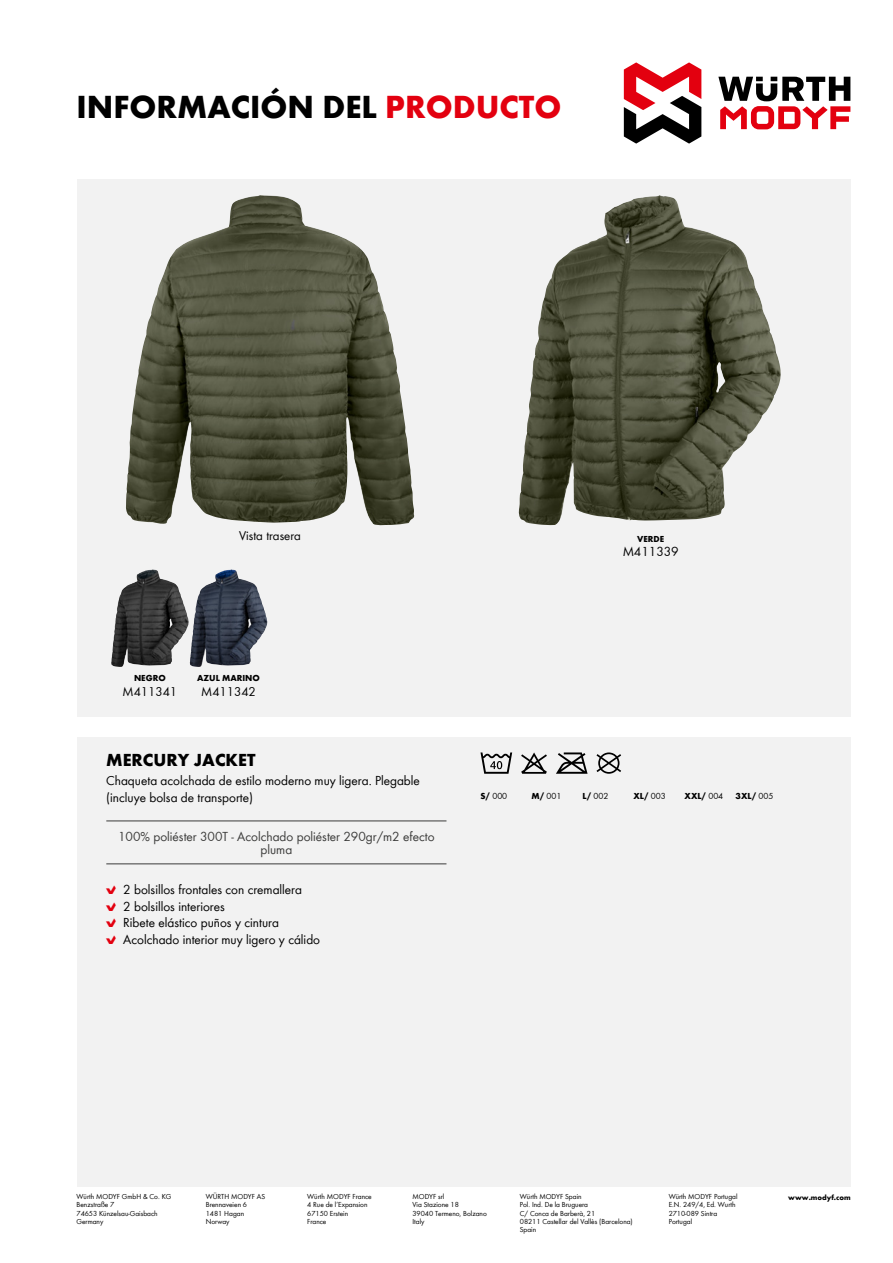
<style>
.page{position:relative;width:893px;height:1263px;background:#fff}
.page>*{position:absolute;margin:0;border:0;box-sizing:border-box;transform-origin:0 0}
.t1{font:700 33px "Wuerth Global";color:#000}
.t2{font:700 18px "Wuerth Global";color:#000}
.t3{font:13.5px/16.5px "Wuerth Global";color:#000}
.t4{font:13.5px/13.5px "Wuerth Global";color:#3b3b3a;text-align:center}
.t5{font:13.2px "Wuerth Global";color:#000}
.t6{font:700 9px "Wuerth Global";color:#000}
.t7{font:9px "Wuerth Global";color:#000}
.t8{font:7.5px/8.2px "Wuerth Global";color:#000}
.t9{font:700 7.5px "Wuerth Global";color:#000}
.s1{color:#e3000f}
.s2{font-family:"Wuerth Num";color:#e3000f}
.s3{font-weight:700}
.s4{font-weight:400}
</style>
<div class="page">
<svg style="left:718px;top:77px;width:132px;height:52px"></svg>
<svg style="left:624px;top:62px;width:77px;height:82px"></svg>
<div style="left:77px;top:179px;width:773px;height:1007px;background:#f2f2f2"></div>
<div style="left:64px;top:717px;width:805px;height:19px;background:#fff"></div>
<svg style="left:596px;top:752px;width:25px;height:22px"></svg>
<svg style="left:556px;top:752px;width:32px;height:22px"></svg>
<svg style="left:521px;top:752px;width:26px;height:22px"></svg>
<svg style="left:480px;top:752px;width:32px;height:22px"></svg>
<hr style="left:106px;top:821px;width:340px;height:1px;background:#3b3b3a">
<hr style="left:106px;top:864px;width:340px;height:1px;background:#3b3b3a">
<img style="left:519px;top:196px;width:255px;height:329px">
<img style="left:126px;top:197px;width:288px;height:328px">
<img style="left:111px;top:570px;width:76px;height:97px">
<img style="left:190px;top:570px;width:77px;height:97px">
<h1 class="t1" style="left:77px;top:87px;width:486px">INFORMACIÓN DEL <span class="s1">PRODUCTO</span></h1>
<h3 class="t5" style="left:239px;top:527px;width:63px">Vista trasera</h3>
<p class="t6" style="left:134px;top:672px;width:33px">NEGRO</p>
<h3 class="t5" style="left:123px;top:683px;width:56px">M411341</h3>
<p class="t6" style="left:197px;top:672px;width:64px">AZUL MARINO</p>
<h3 class="t5" style="left:201px;top:683px;width:56px">M411342</h3>
<p class="t6" style="left:637px;top:533px;width:28px">VERDE</p>
<h3 class="t3" style="left:622px;top:543px;width:58px">M411339</h3>
<h2 class="t2" style="left:106px;top:749px;width:151px">MERCURY JACKET</h2>
<h3 class="t3" style="left:106px;top:772px;width:315px">Chaqueta acolchada de estilo moderno muy ligera. Plegable (incluye bolsa de transporte)</h3>
<h3 class="t4" style="left:118px;top:829px;width:318px">100% poliéster 300T - Acolchado poliéster 290gr/m2 efecto pluma</h3>
<h3 class="t3" style="left:106px;top:881px;width:215px"><span class="s2">B</span> 2 bolsillos frontales con cremallera<br><span class="s2">B</span> 2 bolsillos interiores<br><span class="s2">B</span> Ribete elástico puños y cintura<br><span class="s2">B</span> Acolchado interior muy ligero y cálido</h3>
<p class="t7" style="left:480px;top:790px;width:28px"><span class="s3">S/</span> 000</p>
<p class="t7" style="left:531px;top:790px;width:31px"><span class="s3">M/</span> 001</p>
<p class="t7" style="left:583px;top:790px;width:27px"><span class="s3">L/</span> 002</p>
<p class="t6" style="left:634px;top:790px;width:34px">XL/ <span class="s4">003</span></p>
<p class="t6" style="left:685px;top:790px;width:40px">XXL/ <span class="s4">004</span></p>
<p class="t6" style="left:736px;top:790px;width:39px">3XL/ <span class="s4">005</span></p>
<p class="t8" style="left:206px;top:1192px;width:61px">WÜRTH MODYF AS<br>Brennaveien 6<br>1481 Hagan<br>Norway</p>
<p class="t8" style="left:307px;top:1192px;width:66px">Würth MODYF France<br>4 Rue de l’Expansion<br>67150 Erstein<br>France</p>
<p class="t8" style="left:669px;top:1192px;width:70px">Würth MODYF Portugal<br>E.N. 249/4, Ed. Wurth<br>2710-089 Sintra<br>Portugal</p>
<p class="t9" style="left:788px;top:1193px;width:64px">www.modyf.com</p>
<p class="t8" style="left:77px;top:1192px;width:96px">Würth MODYF GmbH &amp; Co. KG<br>Benzstraße 7<br>74653 Künzelsau-Gaisbach<br>Germany</p>
<p class="t8" style="left:412px;top:1192px;width:76px">MODYF srl<br>Via Stazione 18<br>39040 Termeno, Bolzano<br>Italy</p>
<p class="t8" style="left:520px;top:1192px;width:114px">Würth MODYF Spain<br>Pol. Ind. De la Bruguera<br>C/ Conca de Barberà, 21<br>08211 Castellar del Vallès (Barcelona)<br>Spain</p>
</div>
